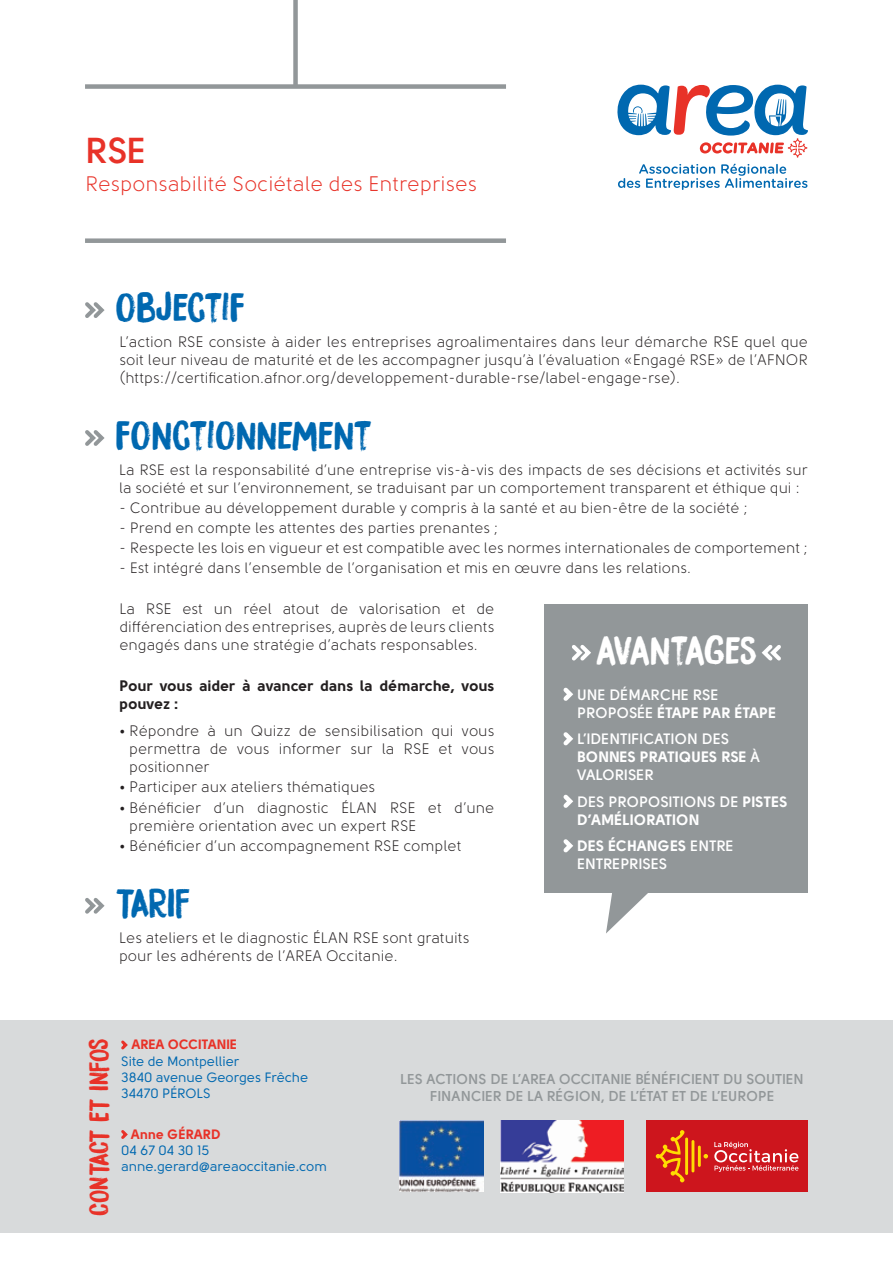
<style>
.page{position:relative;width:893px;height:1263px;background:#fff}
.page>*{position:absolute;margin:0;border:0;box-sizing:border-box;transform-origin:0 0}
.T3{font:36.3px "DK Bocadillo";letter-spacing:-.005em;color:#0068b0}
.t1{font:36px "DK Bocadillo";letter-spacing:-.04em;color:#fff}
.t2{font:700 36px "Solomon Sans Semi";color:#e83228}
.t3{font:24.75px "DK Bocadillo";letter-spacing:-.03em;color:#e83228}
.t4{font:21px "Solomon Sans Book";color:#e83228}
.TEXTE_COURANT_2{font:15.15px/18.1px "Solomon Sans Book";color:#231f20;text-align:justify}
.Texte_courant{font:15.15px/18.1px "Solomon Sans Book";color:#231f20;text-align:justify}
.TEXTE_COURANT_2-2{font:15.15px/18.1px "Solomon Sans Bold";color:#231f20}
.Texte_courant-2{font:15px/18px "Solomon Sans Book";color:#231f20}
.Texte_avantages{font:700 15px/18px "Solomon Sans Semi";color:#fff}
.Texte_avantages-2{font:15px/18px "Solomon Sans Bold";color:#fff}
.t5{font:700 14.25px/17.1px "Solomon Sans Semi";color:#929799;text-align:center}
.t6{font:13.5px "Solomon Sans Normal";color:#0068b0}
.t7{font:13.5px "Solomon Sans Bold";color:#e83228}
.s1{font-family:"Solomon Sans Bold";font-weight:400}
.s2{font-family:"Solomon Sans Semi";font-weight:700}
</style>
<div class="page">
<div style="left:0;top:1020px;width:893px;height:213px;background:#d8dadb"></div>
<svg style="left:618px;top:164px;width:189px;height:26px"></svg>
<svg style="left:617px;top:85px;width:191px;height:73px"></svg>
<svg style="left:85px;top:302px;width:20px;height:16px"></svg>
<svg style="left:85px;top:430px;width:20px;height:16px"></svg>
<svg style="left:85px;top:898px;width:20px;height:16px"></svg>
<div style="left:85px;top:84px;width:421px;height:5px;background:#929799"></div>
<div style="left:85px;top:238px;width:421px;height:5px;background:#929799"></div>
<div style="left:293px;top:0;width:5px;height:86px;background:#929799"></div>
<div style="left:544px;top:605px;width:264px;height:288px;background:#929799"></div>
<svg style="left:606px;top:893px;width:42px;height:40px"></svg>
<svg style="left:572px;top:645px;width:19px;height:16px"></svg>
<svg style="left:761px;top:645px;width:20px;height:16px"></svg>
<svg style="left:563px;top:687px;width:10px;height:14px"></svg>
<svg style="left:563px;top:732px;width:10px;height:14px"></svg>
<svg style="left:563px;top:794px;width:10px;height:14px"></svg>
<svg style="left:563px;top:839px;width:10px;height:14px"></svg>
<img style="left:400px;top:1120px;width:83px;height:71px">
<img style="left:501px;top:1120px;width:123px;height:72px">
<div style="left:646px;top:1120px;width:162px;height:72px;background:#cd151d"></div>
<hr style="left:685px;top:1137px;width:3px;height:38px;background:#ffdc01">
<hr style="left:691px;top:1140px;width:3px;height:32px;background:#ffdc01">
<hr style="left:698px;top:1145px;width:3px;height:22px;background:#ffdc01">
<svg style="left:703px;top:1154px;width:5px;height:4px"></svg>
<svg style="left:656px;top:1130px;width:28px;height:52px"></svg>
<svg style="left:714px;top:1142px;width:85px;height:30px"></svg>
<svg style="left:121px;top:1040px;width:7px;height:10px"></svg>
<svg style="left:121px;top:1130px;width:7px;height:9px"></svg>
<p class="t2" style="left:85px;top:130px;width:63px">RSE</p>
<p class="t4" style="left:85px;top:173px;width:393px">Responsabilité Sociétale des Entreprises</p>
<p class="T3" style="left:115px;top:285px;width:131px">OBJECTIF</p>
<p class="Texte_courant" style="left:119px;top:333px;width:690px">L’action RSE consiste à aider les entreprises agroalimentaires dans leur démarche RSE quel que soit leur niveau de maturité et de les accompagner jusqu’à l’évaluation « Engagé RSE » de l’AFNOR (https://certification.afnor.org/developpement-durable-rse/label-engage-rse).</p>
<p class="T3" style="left:115px;top:412px;width:258px">FONCTIONNEMENT</p>
<p class="Texte_courant-2" style="left:119px;top:460px;width:690px">La RSE est la responsabilité d’une entreprise vis-à-vis des impacts de ses décisions et activités sur la société et sur l’environnement, se traduisant par un comportement transparent et éthique qui :</p>
<p class="Texte_courant-2" style="left:119px;top:499px;width:630px">- Contribue au développement durable y compris à la santé et au bien-être de la société ;</p>
<p class="Texte_courant-2" style="left:119px;top:519px;width:381px">- Prend en compte les attentes des parties prenantes ;</p>
<p class="Texte_courant-2" style="left:119px;top:539px;width:690px">- Respecte les lois en vigueur et est compatible avec les normes internationales de comportement ;</p>
<p class="Texte_courant-2" style="left:119px;top:559px;width:574px">- Est intégré dans l’ensemble de l’organisation et mis en œuvre dans les relations.</p>
<p class="TEXTE_COURANT_2" style="left:119px;top:599px;width:377px">La RSE est un réel atout de valorisation et de différenciation des entreprises, auprès de leurs clients engagés dans une stratégie d’achats responsables.</p>
<p class="TEXTE_COURANT_2-2" style="left:119px;top:676px;width:376px">Pour vous aider à avancer dans la démarche, vous pouvez :</p>
<p class="TEXTE_COURANT_2" style="left:129px;top:721px;width:367px;text-indent:-10px">• Répondre à un Quizz de sensibilisation qui vous permettra de vous informer sur la RSE et vous positionner</p>
<p class="TEXTE_COURANT_2" style="left:119px;top:778px;width:257px">• Participer aux ateliers thématiques</p>
<p class="TEXTE_COURANT_2" style="left:129px;top:798px;width:367px;text-indent:-10px">• Bénéficier d’un diagnostic ÉLAN RSE et d’une première orientation avec un expert RSE</p>
<p class="TEXTE_COURANT_2" style="left:119px;top:837px;width:344px">• Bénéficier d’un accompagnement RSE complet</p>
<p class="T3" style="left:115px;top:880px;width:77px">TARIF</p>
<p class="Texte_courant" style="left:119px;top:928px;width:352px">Les ateliers et le diagnostic ÉLAN RSE sont gratuits pour les adhérents de l’AREA Occitanie.</p>
<p class="t1" style="left:596px;top:627px;width:163px">AVANTAGES</p>
<p class="Texte_avantages" style="left:577px;top:686px;width:201px">UNE DÉMARCHE RSE<br>PROPOSÉE <span class="s1">ÉTAPE PAR ÉTAPE</span></p>
<p class="Texte_avantages" style="left:577px;top:730px;width:185px">L’IDENTIFICATION DES<br><span class="s1">BONNES PRATIQUES RSE</span> À<br>VALORISER</p>
<p class="Texte_avantages-2" style="left:577px;top:792px;width:212px"><span class="s2">DES PROPOSITIONS DE</span> PISTES<br>D’AMÉLIORATION</p>
<p class="Texte_avantages" style="left:577px;top:837px;width:158px"><span class="s1">DES ÉCHANGES</span> ENTRE<br>ENTREPRISES</p>
<p class="t3" style="left:83px;top:1215px;width:179px;rotate:-90deg">CONTACT ET INFOS</p>
<p class="t7" style="left:132px;top:1037px;width:107px">AREA OCCITANIE</p>
<p class="t6" style="left:121px;top:1053px;width:120px">Site de Montpellier</p>
<p class="t6" style="left:121px;top:1069px;width:188px">3 840 avenue Georges Frêche</p>
<p class="t6" style="left:121px;top:1086px;width:91px">34 470 PÉROLS</p>
<p class="t7" style="left:131px;top:1126px;width:91px">Anne GÉRARD</p>
<p class="t6" style="left:121px;top:1143px;width:90px">04 67 04 30 15</p>
<p class="t6" style="left:121px;top:1159px;width:207px">anne.gerard@areaoccitanie.com</p>
<p class="t5" style="left:400px;top:1070px;width:405px">LES ACTIONS DE L’AREA OCCITANIE BÉNÉFICIENT DU SOUTIEN<br>FINANCIER DE LA RÉGION, DE L’ÉTAT ET DE L’EUROPE</p>
</div>
